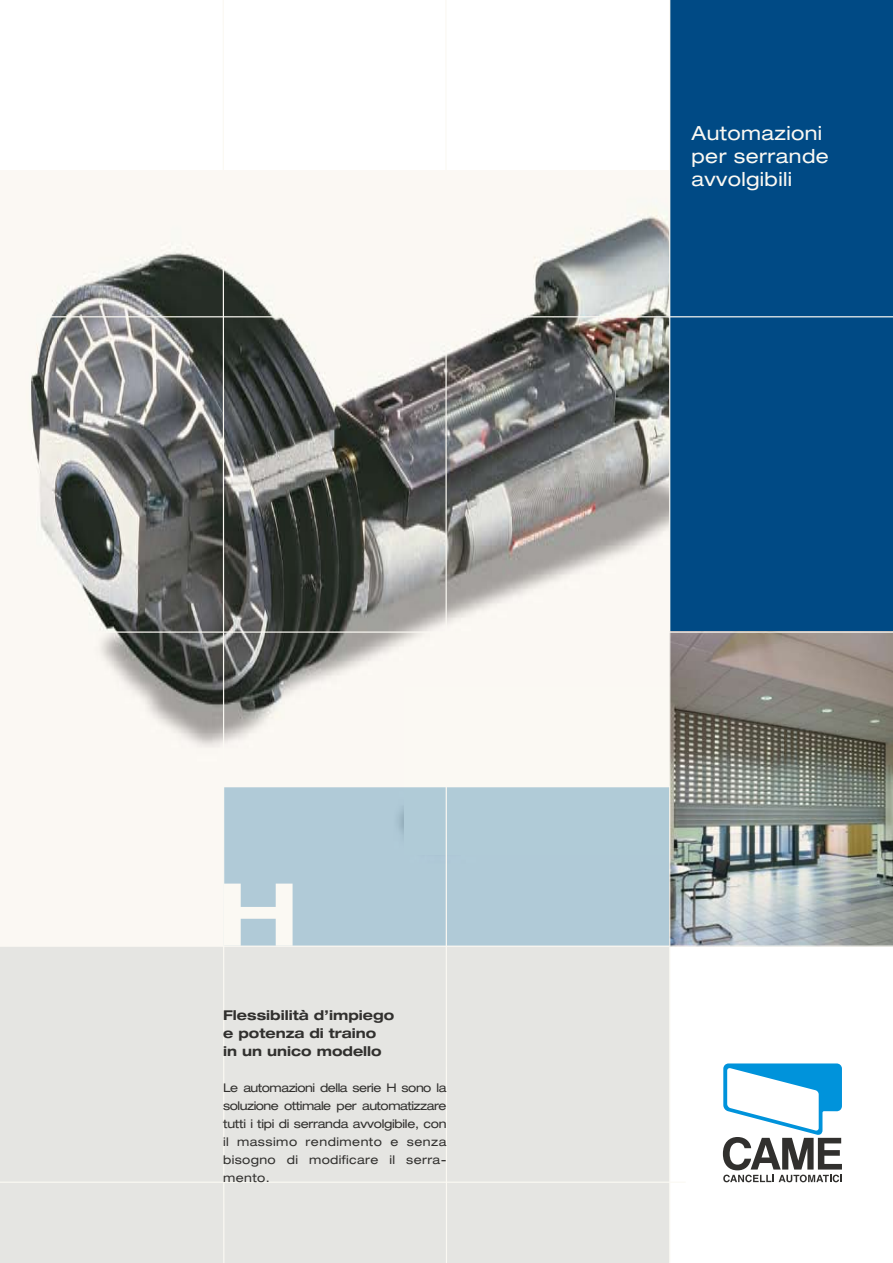
<style>
.page{position:relative;width:893px;height:1263px;background:#fff}
.page>*{position:absolute;margin:0;border:0;box-sizing:border-box;transform-origin:0 0}
.t1{font:700 expanded 87px "Helvetica Neue";color:#fbf9f3}
.t2{font:expanded 19.5px/23.2px "Helvetica Neue";letter-spacing:.02em;color:#fbf9f3}
.t3{font:700 expanded 13.5px/18px "Helvetica Neue";color:#31302e}
.t4{font:expanded 12px/18px "Helvetica Neue";letter-spacing:.03em;color:#31302e;text-align:justify}
</style>
<div class="page">
<img style="left:0;top:170px;width:669px;height:775px">
<div style="left:404px;top:687px;width:335px;height:168px;background:#fbf9f3"></div>
<div style="left:223px;top:787px;width:447px;height:159px;background:#b0cad7"></div>
<div style="left:0;top:946px;width:670px;height:317px;background:#e5e5e2"></div>
<hr style="left:0;top:1181px;width:686px;height:2px;background:#fbf9f3">
<svg style="left:222px;top:0;width:3px;height:1263px"></svg>
<svg style="left:445px;top:170px;width:3px;height:1093px"></svg>
<svg style="left:723px;top:1063px;width:119px;height:119px"></svg>
<div style="left:670px;top:0;width:223px;height:633px;background:#004a85"></div>
<img style="left:670px;top:633px;width:223px;height:312px">
<hr style="left:0;top:631px;width:893px;height:2px;background:#fbf9f3">
<hr style="left:0;top:945px;width:893px;height:2px;background:#fbf9f3">
<hr style="left:669px;top:0;width:1px;height:1263px;background:#fbf9f3">
<hr style="left:0;top:316px;width:893px;height:1px;background:#fbf9f3">
<hr style="left:0;top:786px;width:670px;height:1px;background:#fbf9f3">
<h2 class="t2" style="left:691px;top:121px;width:139px">Automazioni per serrande avvolgibili</h2>
<h1 class="t1" style="left:218px;top:860px;width:82px">H</h1>
<p class="t3" style="left:223px;top:1006px;width:172px">Flessibilità d’impiego e potenza di traino<br>in un unico modello</p>
<p class="t4" style="left:223px;top:1079px;width:225px">Le automazioni della serie H sono la soluzione ottimale per automatizzare tutti i tipi di serranda avvolgibile, con il massimo rendimento e senza bisogno di modificare il serra&shy;mento.</p>
</div>
